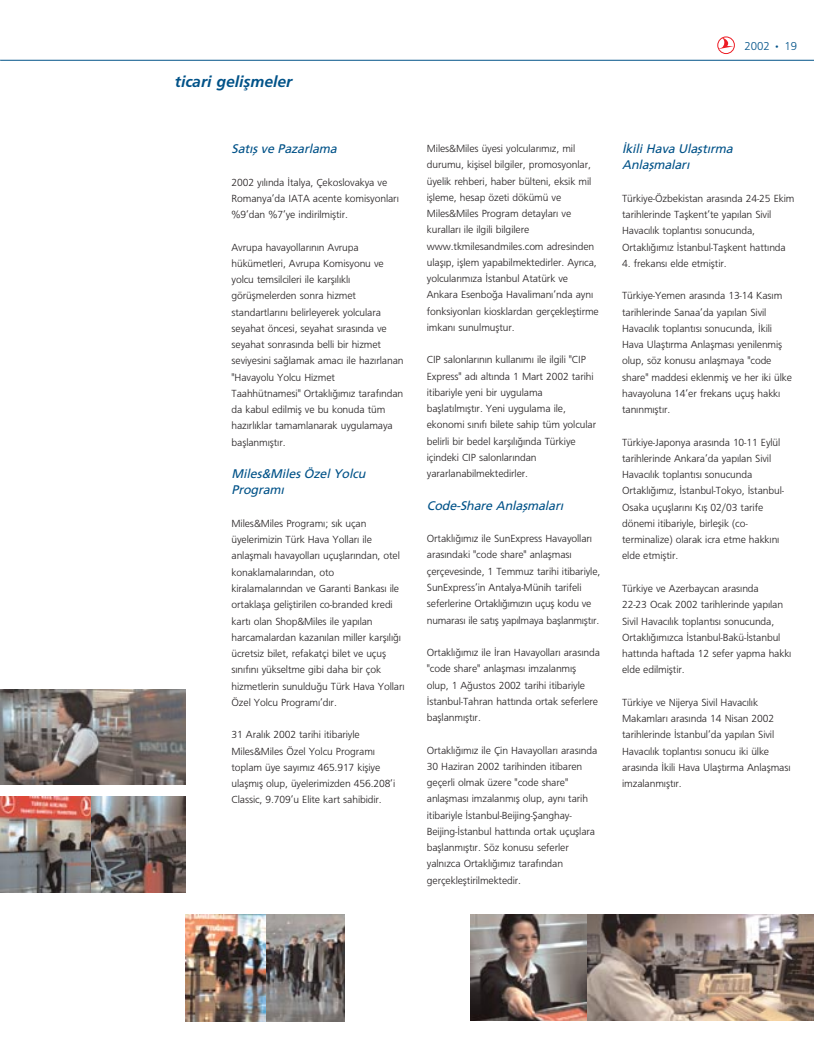
<style>
.page{position:relative;width:814px;height:1063px;background:#fff}
.page>*{position:absolute;margin:0;border:0;box-sizing:border-box;transform-origin:0 0}
.t1{font:italic 700 17.5px "Frutiger 66";color:#005288}
.t2{font:italic 12.5px/16.2px "Frutiger 55 Roman";color:#005288}
.t3{font:300 12.5px "Frutiger 45";color:#005288}
.t4{font:300 11.25px/16.2px "Frutiger 45";letter-spacing:-.01em;color:#231f20}
</style>
<div class="page">
<hr style="left:0;top:60px;width:814px;height:1px;background:#005288">
<img style="left:586px;top:914px;width:228px;height:106px">
<img style="left:470px;top:914px;width:116px;height:106px">
<img style="left:0;top:689px;width:185px;height:95px">
<img style="left:0;top:796px;width:92px;height:96px">
<img style="left:92px;top:796px;width:93px;height:96px">
<img style="left:265px;top:914px;width:80px;height:107px">
<img style="left:186px;top:914px;width:79px;height:107px">
<svg style="left:719px;top:38px;width:15px;height:11px"></svg>
<div style="left:717px;top:37px;width:18px;height:17px;border:1px solid #ed1c24;border-radius:50%"></div>
<h1 class="t1" style="left:175px;top:75px;width:119px">ticari geliflmeler</h1>
<p class="t2" style="left:231px;top:142px;width:110px">Sat›fl ve Pazarlama</p>
<p class="t4" style="left:231px;top:175px;width:169px">2002 y›l›nda ‹talya, Çekoslovakya ve<br>Romanya’da IATA acente komisyonlar› %9’dan %7’ye indirilmifltir.</p>
<p class="t4" style="left:231px;top:240px;width:173px">Avrupa havayollar›n›n Avrupa hükümetleri, Avrupa Komisyonu ve yolcu temsilcileri ile karfl›l›kl› görüflmelerden sonra hizmet standartlar›n› belirleyerek yolculara seyahat öncesi, seyahat s›ras›nda ve seyahat sonras›nda belli bir hizmet seviyesini sa¤lamak amac› ile haz›rlanan "Havayolu Yolcu Hizmet Taahhütnamesi" Ortakl›¤›m›z taraf›ndan da kabul edilmifl ve bu konuda tüm haz›rl›klar tamamlanarak uygulamaya bafllanm›flt›r.</p>
<p class="t2" style="left:231px;top:467px;width:138px">Miles&amp;Miles Özel Yolcu<br>Program›</p>
<p class="t4" style="left:231px;top:516px;width:175px">Miles&amp;Miles Program›; s›k uçan üyelerimizin Türk Hava Yollar› ile anlaflmal› havayollar› uçufllar›ndan, otel konaklamalar›ndan, oto kiralamalar›ndan ve Garanti Bankas› ile ortaklafla gelifltirilen co-branded kredi kart› olan Shop&amp;Miles ile yap›lan harcamalardan kazan›lan miller karfl›l›¤› ücretsiz bilet, refakatçi bilet ve uçufl s›n›f›n› yükseltme gibi daha bir çok hizmetlerin sunuldu¤u Türk Hava Yollar› Özel Yolcu Program›’d›r.</p>
<p class="t4" style="left:231px;top:727px;width:165px">31 Aral›k 2002 tarihi itibariyle Miles&amp;Miles Özel Yolcu Program› toplam üye say›m›z 465.917 kifliye ulaflm›fl olup, üyelerimizden 456.208’i Classic, 9.709’u Elite kart sahibidir.</p>
<p class="t3" style="left:744px;top:41px;width:54px">2002 • 19</p>
<p class="t4" style="left:427px;top:141px;width:173px">Miles&amp;Miles üyesi yolcular›m›z, mil durumu, kiflisel bilgiler, promosyonlar, üyelik rehberi, haber bülteni, eksik mil iflleme, hesap özeti dökümü ve Miles&amp;Miles Program detaylar› ve kurallar› ile ilgili bilgilere www.tkmilesandmiles.com adresinden ulafl›p, ifllem yapabilmektedirler. Ayr›ca, yolcular›m›za ‹stanbul Atatürk ve Ankara Esenbo¤a Havaliman›’nda ayn› fonksiyonlar› kiosklardan gerçeklefltirme imkan› sunulmufltur.</p>
<p class="t4" style="left:427px;top:352px;width:171px">CIP salonlar›n›n kullan›m› ile ilgili "CIP Express" ad› alt›nda 1 Mart 2002 tarihi itibariyle yeni bir uygulama bafllat›lm›flt›r. Yeni uygulama ile, ekonomi s›n›f› bilete sahip tüm yolcular belirli bir bedel karfl›l›¤›nda Türkiye içindeki CIP salonlar›ndan yararlanabilmektedirler.</p>
<p class="t2" style="left:427px;top:498px;width:141px">Code-Share Anlaflmalar›</p>
<p class="t4" style="left:427px;top:531px;width:175px">Ortakl›¤›m›z ile SunExpress Havayollar› aras›ndaki "code share" anlaflmas› çerçevesinde, 1 Temmuz tarihi itibariyle, SunExpress’in Antalya-Münih tarifeli seferlerine Ortakl›¤›m›z›n uçufl kodu ve numaras› ile sat›fl yap›lmaya bafllanm›flt›r.</p>
<p class="t4" style="left:427px;top:645px;width:175px">Ortakl›¤›m›z ile ‹ran Havayollar› aras›nda "code share" anlaflmas› imzalanm›fl olup, 1 A¤ustos 2002 tarihi itibariyle ‹stanbul-Tahran hatt›nda ortak seferlere bafllanm›flt›r.</p>
<p class="t4" style="left:427px;top:742px;width:172px">Ortakl›¤›m›z ile Çin Havayollar› aras›nda 30 Haziran 2002 tarihinden itibaren geçerli olmak üzere "code share" anlaflmas› imzalanm›fl olup, ayn› tarih itibariyle ‹stanbul-Beijing-fianghay-Beijing-‹stanbul hatt›nda ortak uçufllara bafllanm›flt›r. Söz konusu seferler yaln›zca Ortakl›¤›m›z taraf›ndan gerçeklefltirilmektedir.</p>
<p class="t2" style="left:622px;top:142px;width:115px">‹kili Hava Ulaflt›rma<br>Anlaflmalar›</p>
<p class="t4" style="left:622px;top:191px;width:174px">Türkiye-Özbekistan aras›nda 24-25 Ekim tarihlerinde Taflkent’te yap›lan Sivil Havac›l›k toplant›s› sonucunda, Ortakl›¤›m›z ‹stanbul-Taflkent hatt›nda</p>
<p class="t4" style="left:622px;top:256px;width:106px">4. frekans› elde etmifltir.</p>
<p class="t4" style="left:622px;top:288px;width:171px">Türkiye-Yemen aras›nda 13-14 Kas›m tarihlerinde Sanaa’da yap›lan Sivil Havac›l›k toplant›s› sonucunda, ‹kili Hava Ulaflt›rma Anlaflmas› yenilenmifl olup, söz konusu anlaflmaya "code share" maddesi eklenmifl ve her iki ülke havayoluna 14’er frekans uçufl hakk› tan›nm›flt›r.</p>
<p class="t4" style="left:622px;top:435px;width:163px">Türkiye-Japonya aras›nda 10-11 Eylül tarihlerinde Ankara’da yap›lan Sivil Havac›l›k toplant›s› sonucunda Ortakl›¤›m›z, ‹stanbul-Tokyo, ‹stanbul-Osaka uçufllar›n› K›fl 02/03 tarife dönemi itibariyle, birleflik (co&shy;terminalize) olarak icra etme hakk›n› elde etmifltir.</p>
<p class="t4" style="left:622px;top:581px;width:171px">Türkiye ve Azerbaycan aras›nda<br>22-23 Ocak 2002 tarihlerinde yap›lan Sivil Havac›l›k toplant›s› sonucunda, Ortakl›¤›m›zca ‹stanbul-Bakü-‹stanbul hatt›nda haftada 12 sefer yapma hakk› elde edilmifltir.</p>
<p class="t4" style="left:622px;top:695px;width:170px">Türkiye ve Nijerya Sivil Havac›l›k Makamlar› aras›nda 14 Nisan 2002 tarihlerinde ‹stanbul’da yap›lan Sivil Havac›l›k toplant›s› sonucu iki ülke aras›nda ‹kili Hava Ulaflt›rma Anlaflmas› imzalanm›flt›r.</p>
</div>
